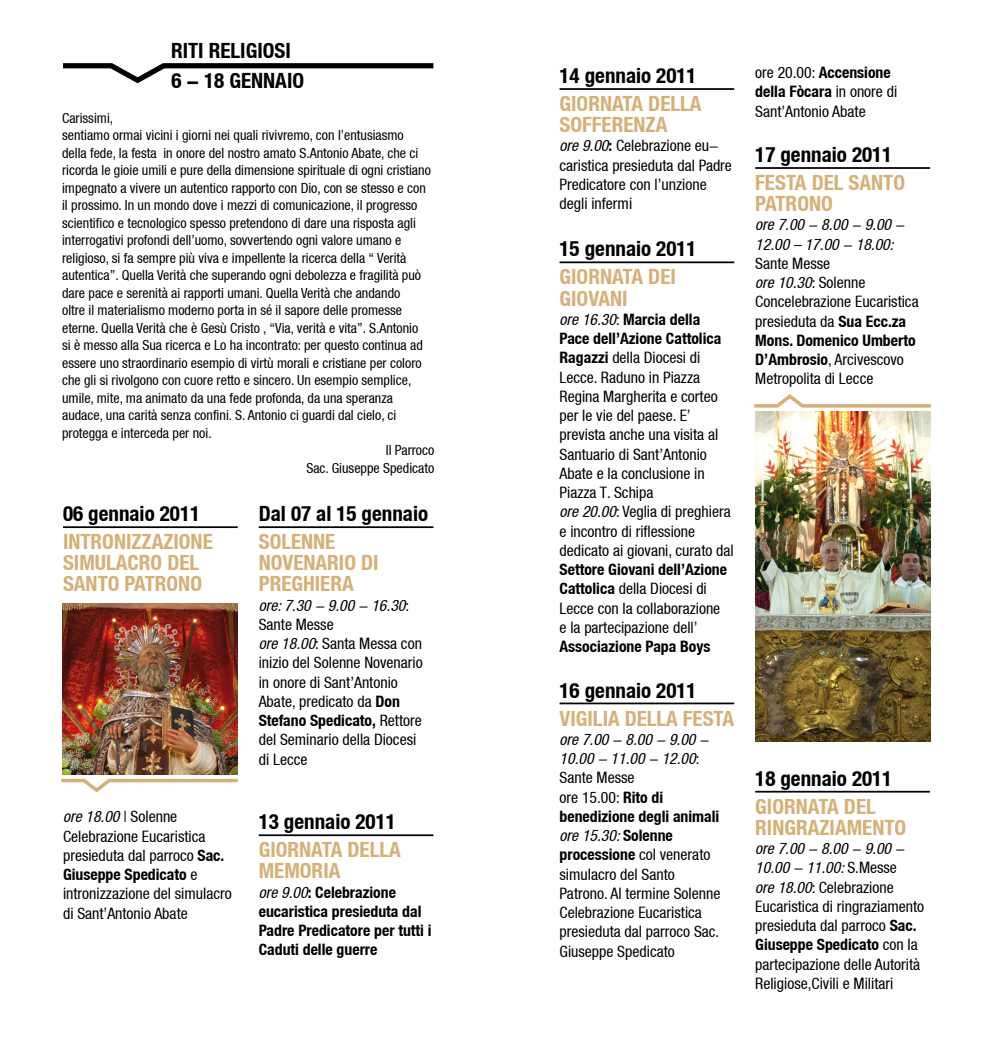
<style>
.page{position:relative;width:993px;height:1042px;background:#fff}
.page>*{position:absolute;margin:0;border:0;box-sizing:border-box;transform-origin:0 0}
.t1{font:700 condensed 21px/21px "Helvetica Neue LT";color:#d5b077}
.t2{font:700 condensed 21px/29.9px "Helvetica Neue LT";color:#000}
.t3{font:condensed 15.75px/19.2px "Helvetica Neue LT";color:#000}
.t4{font:700 condensed 15.75px/19.2px "Helvetica Neue LT";color:#000}
.t5{font:italic condensed 15.75px/19.2px "Helvetica Neue LT";color:#000}
.t6{font:condensed 14px "Helvetica Neue LT";color:#000}
.s1{font-style:italic}
.s2{font-weight:700}
.s3{font-weight:400;font-style:italic}
</style>
<div class="page">
<hr style="left:63px;top:526px;width:175px;height:2px;background:#000">
<hr style="left:259px;top:526px;width:174px;height:2px;background:#000">
<hr style="left:259px;top:834px;width:174px;height:2px;background:#000">
<svg style="left:63px;top:63px;width:371px;height:21px"></svg>
<img style="left:62px;top:603px;width:176px;height:171px">
<svg style="left:61px;top:778px;width:177px;height:15px"></svg>
<hr style="left:559px;top:88px;width:175px;height:2px;background:#000">
<hr style="left:559px;top:261px;width:175px;height:2px;background:#000">
<hr style="left:559px;top:702px;width:175px;height:2px;background:#000">
<hr style="left:755px;top:167px;width:174px;height:2px;background:#000">
<hr style="left:755px;top:791px;width:174px;height:1px;background:#000">
<img style="left:755px;top:412px;width:175px;height:329px">
<svg style="left:754px;top:394px;width:177px;height:14px"></svg>
<h1 class="t2" style="left:171px;top:35px;width:134px">RITI RELIGIOSI<br>6 - 18 GENNAIO</h1>
<p class="t6" style="left:62px;top:110px;width:53px">Carissimi,</p>
<p class="t6" style="left:62px;top:127px;width:343px">sentiamo ormai vicini i giorni nei quali rivivremo, con l’entusiasmo</p>
<p class="t6" style="left:62px;top:145px;width:357px">della fede, la festa in onore del nostro amato S.Antonio Abate, che ci</p>
<p class="t6" style="left:62px;top:162px;width:370px">ricorda le gioie umili e pure della dimensione spirituale di ogni cristiano</p>
<p class="t6" style="left:62px;top:180px;width:365px">impegnato a vivere un autentico rapporto con Dio, con se stesso e con</p>
<p class="t6" style="left:62px;top:197px;width:356px">il prossimo. In un mondo dove i mezzi di comunicazione, il progresso</p>
<p class="t6" style="left:62px;top:215px;width:355px">scientifico e tecnologico spesso pretendono di dare una risposta agli</p>
<p class="t6" style="left:62px;top:232px;width:340px">interrogativi profondi dell’uomo, sovvertendo ogni valore umano e</p>
<p class="t6" style="left:62px;top:250px;width:345px">religioso, si fa sempre più viva e impellente la ricerca della “ Verità</p>
<p class="t6" style="left:62px;top:267px;width:360px">autentica”. Quella Verità che superando ogni debolezza e fragilità può</p>
<p class="t6" style="left:62px;top:285px;width:339px">dare pace e serenità ai rapporti umani. Quella Verità che andando</p>
<p class="t6" style="left:62px;top:302px;width:341px">oltre il materialismo moderno porta in sé il sapore delle promesse</p>
<p class="t6" style="left:62px;top:320px;width:357px">eterne. Quella Verità che è Gesù Cristo , “Via, verità e vita”. S.Antonio</p>
<p class="t6" style="left:62px;top:337px;width:362px">si è messo alla Sua ricerca e Lo ha incontrato: per questo continua ad</p>
<p class="t6" style="left:62px;top:355px;width:361px">essere uno straordinario esempio di virtù morali e cristiane per coloro</p>
<p class="t6" style="left:62px;top:372px;width:350px">che gli si rivolgono con cuore retto e sincero. Un esempio semplice,</p>
<p class="t6" style="left:62px;top:390px;width:332px">umile, mite, ma animato da una fede profonda, da una speranza</p>
<p class="t6" style="left:62px;top:407px;width:335px">audace, una carità senza confini. S. Antonio ci guardi dal cielo, ci</p>
<p class="t6" style="left:62px;top:425px;width:151px">protegga e interceda per noi.</p>
<p class="t6" style="left:386px;top:442px;width:50px">Il Parroco</p>
<p class="t6" style="left:306px;top:460px;width:129px">Sac. Giuseppe Spedicato</p>
<h1 class="t2" style="left:63px;top:499px;width:139px">06 gennaio 2011</h1>
<h1 class="t1" style="left:63px;top:531px;width:151px">INTRONIZZAZIONE<br>SIMULACRO DEL<br>SANTO PATRONO</h1>
<p class="t3" style="left:63px;top:807px;width:170px"><span class="s1">ore 18.00</span> | Solenne<br>Celebrazione Eucaristica presieduta dal parroco <span class="s2">Sac.<br>Giuseppe Spedicato</span> e intronizzazione del simulacro di Sant’Antonio Abate</p>
<h1 class="t2" style="left:259px;top:499px;width:171px">Dal 07 al 15 gennaio</h1>
<h1 class="t1" style="left:259px;top:531px;width:121px">SOLENNE<br>NOVENARIO DI<br>PREGHIERA</h1>
<p class="t3" style="left:259px;top:595px;width:165px"><span class="s1">ore: 7.30 - 9.00 - 16.30</span>:<br>Sante Messe<br><span class="s1">ore 18.00</span>: Santa Messa con inizio del Solenne Novenario in onore di Sant’Antonio<br>Abate, predicato da <span class="s2">Don<br>Stefano Spedicato,</span> Rettore del Seminario della Diocesi di Lecce</p>
<h1 class="t2" style="left:259px;top:807px;width:139px">13 gennaio 2011</h1>
<h1 class="t1" style="left:259px;top:839px;width:143px">GIORNATA DELLA<br>MEMORIA</h1>
<p class="t4" style="left:259px;top:882px;width:174px"><span class="s3">ore 9.00</span>: Celebrazione eucaristica presieduta dal<br>Padre Predicatore per tutti i<br>Caduti delle guerre</p>
<h1 class="t2" style="left:559px;top:60px;width:139px">14 gennaio 2011</h1>
<h1 class="t1" style="left:559px;top:93px;width:143px">GIORNATA DELLA<br>SOFFERENZA</h1>
<p class="t3" style="left:559px;top:136px;width:174px"><span class="s1">ore 9.00</span><span class="s2">:</span> Celebrazione eu&shy;caristica presieduta dal Padre<br>Predicatore con l’unzione degli infermi</p>
<h1 class="t2" style="left:559px;top:234px;width:139px">15 gennaio 2011</h1>
<h1 class="t1" style="left:559px;top:266px;width:118px">GIORNATA DEI<br>GIOVANI</h1>
<p class="t3" style="left:559px;top:309px;width:176px"><span class="s1">ore 16.30</span>: <span class="s2">Marcia della<br>Pace dell’Azione Cattolica<br>Ragazzi</span> della Diocesi di<br>Lecce. Raduno in Piazza<br>Regina Margherita e corteo per le vie del paese. E’ prevista anche una visita al<br>Santuario di Sant’Antonio<br>Abate e la conclusione in<br>Piazza T. Schipa<br><span class="s1">ore 20.00</span>: Veglia di preghiera e incontro di riflessione dedicato ai giovani, curato dal</p>
<p class="t3" style="left:559px;top:560px;width:169px"><span class="s2">Settore Giovani dell’Azione<br>Cattolica</span> della Diocesi di<br>Lecce con la collaborazione e la partecipazione dell’</p>
<p class="t4" style="left:559px;top:636px;width:152px">Associazione Papa Boys</p>
<h1 class="t2" style="left:559px;top:675px;width:139px">16 gennaio 2011</h1>
<h1 class="t1" style="left:559px;top:707px;width:176px">VIGILIA DELLA FESTA</h1>
<p class="t3" style="left:559px;top:729px;width:162px"><span class="s1">ore 7.00 - 8.00 - 9.00 -<br>10.00 - 11.00 - 12.00</span>:<br>Sante Messe<br>ore 15.00: <span class="s2">Rito di benedizione degli animali </span><span class="s1">ore 15.30:</span> <span class="s2">Solenne processione</span> col venerato simulacro del Santo<br>Patrono. Al termine Solenne<br>Celebrazione Eucaristica presieduta dal parroco Sac.<br>Giuseppe Spedicato</p>
<p class="t3" style="left:755px;top:63px;width:143px">ore 20.00: <span class="s2">Accensione della Fòcara</span> in onore di<br>Sant’Antonio Abate</p>
<h1 class="t2" style="left:755px;top:139px;width:139px">17 gennaio 2011</h1>
<h1 class="t1" style="left:755px;top:172px;width:151px">FESTA DEL SANTO<br>PATRONO</h1>
<p class="t5" style="left:755px;top:215px;width:151px">ore 7.00 - 8.00 - 9.00 -<br>12.00 – 17.00 - 18.00:</p>
<p class="t3" style="left:755px;top:254px;width:165px">Sante Messe<br><span class="s1">ore 10.30</span>: Solenne<br>Concelebrazione Eucaristica presieduta da <span class="s2">Sua Ecc.za<br>Mons. Domenico Umberto<br>D’Ambrosio</span>, Arcivescovo<br>Metropolita di Lecce</p>
<h1 class="t2" style="left:755px;top:763px;width:139px">18 gennaio 2011</h1>
<h1 class="t1" style="left:755px;top:795px;width:152px">GIORNATA DEL<br>RINGRAZIAMENTO</h1>
<p class="t3" style="left:755px;top:839px;width:170px"><span class="s1">ore 7.00 - 8.00 - 9.00 -<br>10.00 - 11.00:</span> S.Messe<br><span class="s1">ore 18.00</span>: Celebrazione<br>Eucaristica di ringraziamento presieduta dal parroco <span class="s2">Sac.<br>Giuseppe Spedicato</span> con la partecipazione delle Autorità<br>Religiose,Civili e Militari</p>
</div>
